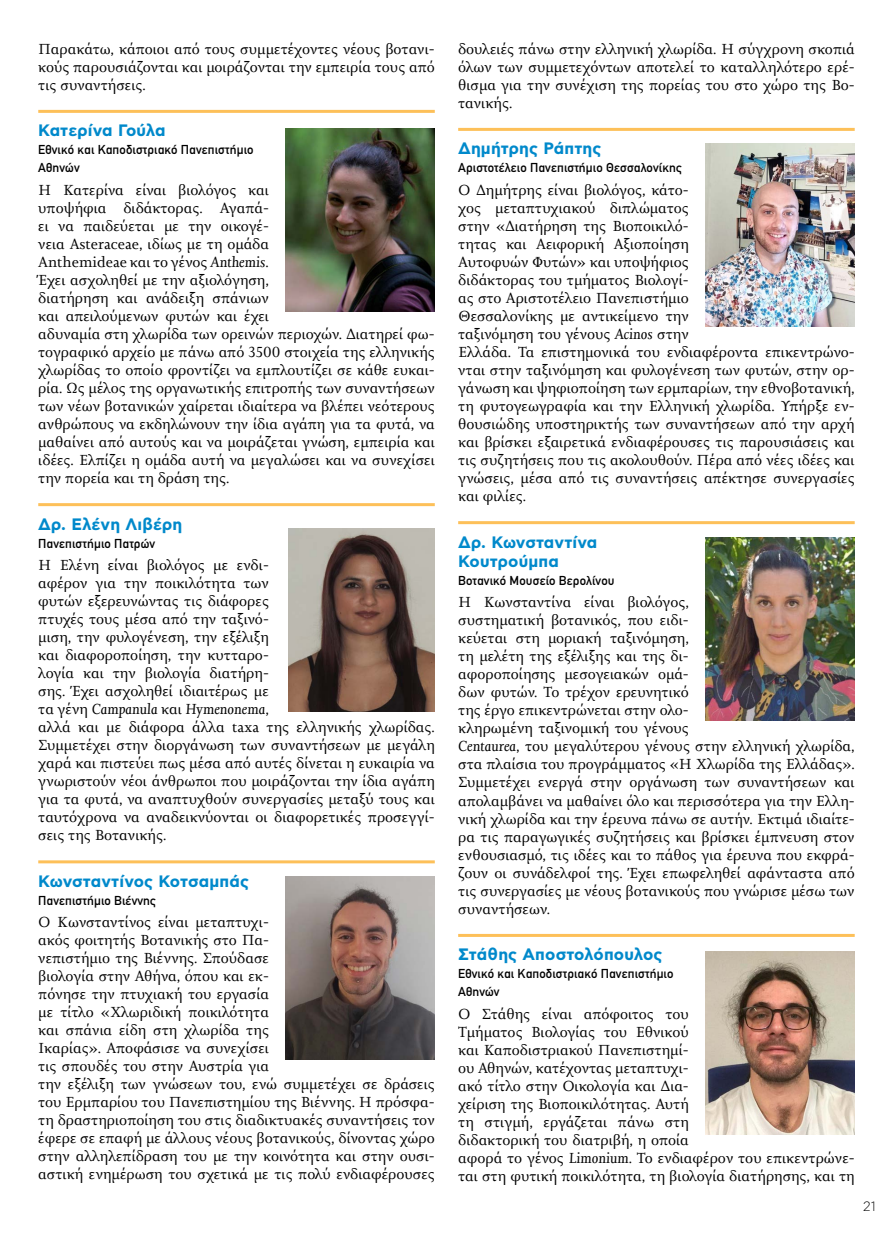
<style>
.page{position:relative;width:893px;height:1234px;background:#fff}
.page>*{position:absolute;margin:0;border:0;box-sizing:border-box;transform-origin:0 0}
.Title_sub_4_name{font:700 16.5px/19.5px "CF Asty Std";letter-spacing:.01em;color:#0089cb}
.EBEnews-Body_text_01_body{font:15px/18px "Joanna Nova";color:#000}
.t1{font:300 13.5px "CF Asty Std";color:#000}
.Title_sub_4_idiotita{font:12.75px/18px "CF Din";letter-spacing:.01em;color:#000}
.s1{font-style:italic}
</style>
<div class="page">
<hr style="left:38px;top:110px;width:397px;height:3px;background:#fdc059">
<hr style="left:38px;top:503px;width:397px;height:3px;background:#fdc059">
<hr style="left:38px;top:860px;width:397px;height:3px;background:#fdc059">
<hr style="left:458px;top:128px;width:397px;height:3px;background:#fdc059">
<hr style="left:458px;top:521px;width:397px;height:3px;background:#fdc059">
<hr style="left:458px;top:933px;width:397px;height:3px;background:#fdc059">
<img style="left:286px;top:128px;width:149px;height:183px">
<img style="left:706px;top:144px;width:149px;height:183px">
<img style="left:706px;top:537px;width:149px;height:183px">
<img style="left:706px;top:951px;width:149px;height:183px">
<img style="left:288px;top:528px;width:147px;height:183px">
<img style="left:286px;top:876px;width:149px;height:183px">
<p class="EBEnews-Body_text_01_body" style="left:38px;top:39px;width:398px;text-align:justify">Παρακάτω, κάποιοι από τους συμμετέχοντες νέους βοτανι&shy;κούς παρουσιάζονται και μοιράζονται την εμπειρία τους από τις συναντήσεις.</p>
<p class="Title_sub_4_name" style="left:38px;top:122px;width:129px">Κατερίνα Γούλα</p>
<p class="Title_sub_4_idiotita" style="left:38px;top:141px;width:217px">Εθνικό και Καποδιστριακό Πανεπιστήμιο<br>Αθηνών</p>
<p class="EBEnews-Body_text_01_body" style="left:38px;top:180px;width:398px">Η Κατερίνα είναι βιολόγος και<br>υποψήφια διδάκτορας. Αγαπά-<br>ει να παιδεύεται με την οικογέ-<br>νεια Asteraceae, ιδίως με τη ομάδα<br>Anthemideae και το γένος <span class="s1">Anthemis</span>.<br>Έχει ασχοληθεί με την αξιολόγηση,<br>διατήρηση και ανάδειξη σπάνιων<br>και απειλούμενων φυτών και έχει<br>αδυναμία στη χλωρίδα των ορεινών περιοχών. Διατηρεί φω&shy;τογραφικό αρχείο με πάνω από 3500 στοιχεία της ελληνικής χλωρίδας το οποίο φροντίζει να εμπλουτίζει σε κάθε ευκαι&shy;ρία. Ως μέλος της οργανωτικής επιτροπής των συναντήσεων των νέων βοτανικών χαίρεται ιδιαίτερα να βλέπει νεότερους ανθρώπους να εκδηλώνουν την ίδια αγάπη για τα φυτά, να μαθαίνει από αυτούς και να μοιράζεται γνώση, εμπειρία και ιδέες. Ελπίζει η ομάδα αυτή να μεγαλώσει και να συνεχίσει την πορεία και τη δράση της.</p>
<p class="Title_sub_4_name" style="left:38px;top:515px;width:146px">Δρ. Ελένη Λιβέρη</p>
<p class="Title_sub_4_idiotita" style="left:38px;top:534px;width:118px">Πανεπιστήμιο Πατρών</p>
<p class="EBEnews-Body_text_01_body" style="left:38px;top:555px;width:398px">Η Ελένη είναι βιολόγος με ενδι-<br>αφέρον για την ποικιλότητα των<br>φυτών εξερευνώντας τις διάφορες<br>πτυχές τους μέσα από την ταξινό-<br>μιση, την φυλογένεση, την εξέλιξη<br>και διαφοροποίηση, την κυτταρο-<br>λογία και την βιολογία διατήρη-<br>σης. Έχει ασχοληθεί ιδιαιτέρως με<br>τα γένη <span class="s1">Campanula</span> και <span class="s1">Hymenonema</span>,<br>αλλά και με διάφορα άλλα taxa της ελληνικής χλωρίδας.<br>Συμμετέχει στην διοργάνωση των συναντήσεων με μεγάλη χαρά και πιστεύει πως μέσα από αυτές δίνεται η ευκαιρία να γνωριστούν νέοι άνθρωποι που μοιράζονται την ίδια αγάπη για τα φυτά, να αναπτυχθούν συνεργασίες μεταξύ τους και ταυτόχρονα να αναδεικνύονται οι διαφορετικές προσεγγί&shy;σεις της Βοτανικής.</p>
<p class="Title_sub_4_name" style="left:38px;top:872px;width:212px">Κωνσταντίνος Κοτσαμπάς</p>
<p class="Title_sub_4_idiotita" style="left:38px;top:891px;width:119px">Πανεπιστήμιο Βιέννης</p>
<p class="EBEnews-Body_text_01_body" style="left:38px;top:912px;width:398px">Ο Κωνσταντίνος είναι μεταπτυχι-<br>ακός φοιτητής Βοτανικής στο Πα-<br>νεπιστήμιο της Βιέννης. Σπούδασε<br>βιολογία στην Αθήνα, όπου και εκ-<br>πόνησε την πτυχιακή του εργασία<br>με τίτλο «Χλωριδική ποικιλότητα<br>και σπάνια είδη στη χλωρίδα της<br>Ικαρίας». Αποφάσισε να συνεχίσει<br>τις σπουδές του στην Αυστρία για<br>την εξέλιξη των γνώσεων του, ενώ συμμετέχει σε δράσεις του Ερμπαρίου του Πανεπιστημίου της Βιέννης. Η πρόσφα&shy;τη δραστηριοποίηση του στις διαδικτυακές συναντήσεις τον έφερε σε επαφή με άλλους νέους βοτανικούς, δίνοντας χώρο στην αλληλεπίδραση του με την κοινότητα και στην ουσι&shy;αστική ενημέρωση του σχετικά με τις πολύ ενδιαφέρουσες</p>
<p class="EBEnews-Body_text_01_body" style="left:458px;top:39px;width:398px;text-align:justify">δουλειές πάνω στην ελληνική χλωρίδα. Η σύγχρονη σκοπιά όλων των συμμετεχόντων αποτελεί το καταλληλότερο ερέ&shy;θισμα για την συνέχιση της πορείας του στο χώρο της Βο&shy;τανικής.</p>
<p class="Title_sub_4_name" style="left:458px;top:140px;width:145px">Δημήτρης Ράπτης</p>
<p class="Title_sub_4_idiotita" style="left:458px;top:159px;width:225px">Αριστοτέλειο Πανεπιστήμιο Θεσσαλονίκης</p>
<p class="EBEnews-Body_text_01_body" style="left:458px;top:180px;width:398px">O Δημήτρης είναι βιολόγος, κάτο-<br>χος μεταπτυχιακού διπλώματος<br>στην «Διατήρηση της Βιοποικιλό-<br>τητας και Αειφορική Αξιοποίηση<br>Αυτοφυών Φυτών» και υποψήφιος<br>διδάκτορας του τμήματος Βιολογί-<br>ας στο Αριστοτέλειο Πανεπιστήμιο<br>Θεσσαλονίκης με αντικείμενο την<br>ταξινόμηση του γένους <span class="s1">Acinos</span> στην<br>Ελλάδα. Τα επιστημονικά του ενδιαφέροντα επικεντρώνο&shy;νται στην ταξινόμηση και φυλογένεση των φυτών, στην ορ&shy;γάνωση και ψηφιοποίηση των ερμπαρίων, την εθνοβοτανική, τη φυτογεωγραφία και την Ελληνική χλωρίδα. Υπήρξε εν&shy;θουσιώδης υποστηρικτής των συναντήσεων από την αρχή και βρίσκει εξαιρετικά ενδιαφέρουσες τις παρουσιάσεις και τις συζητήσεις που τις ακολουθούν. Πέρα από νέες ιδέες και γνώσεις, μέσα από τις συναντήσεις απέκτησε συνεργασίες και φιλίες.</p>
<p class="Title_sub_4_name" style="left:458px;top:533px;width:141px">Δρ. Κωνσταντίνα<br>Κουτρούμπα</p>
<p class="Title_sub_4_idiotita" style="left:458px;top:571px;width:158px">Βοτανικό Μουσείο Βερολίνου</p>
<p class="EBEnews-Body_text_01_body" style="left:458px;top:593px;width:398px">Η Κωνσταντίνα είναι βιολόγος,<br>συστηματική βοτανικός, που ειδι-<br>κεύεται στη μοριακή ταξινόμηση,<br>τη μελέτη της εξέλιξης και της δι-<br>αφοροποίησης μεσογειακών ομά-<br>δων φυτών. Το τρέχον ερευνητικό<br>της έργο επικεντρώνεται στην ολο-<br>κληρωμένη ταξινομική του γένους<br><span class="s1">Centaurea</span>, του μεγαλύτερου γένους στην ελληνική χλωρίδα, στα πλαίσια του προγράμματος «Η Χλωρίδα της Ελλάδας».<br>Συμμετέχει ενεργά στην οργάνωση των συναντήσεων και απολαμβάνει να μαθαίνει όλο και περισσότερα για την Ελλη&shy;νική χλωρίδα και την έρευνα πάνω σε αυτήν. Εκτιμά ιδιαίτε&shy;ρα τις παραγωγικές συζητήσεις και βρίσκει έμπνευση στον ενθουσιασμό, τις ιδέες και το πάθος για έρευνα που εκφρά&shy;ζουν οι συνάδελφοί της. Έχει επωφεληθεί αφάνταστα από τις συνεργασίες με νέους βοτανικούς που γνώρισε μέσω των συναντήσεων.</p>
<p class="Title_sub_4_name" style="left:458px;top:945px;width:206px">Στάθης Αποστολόπουλος</p>
<p class="Title_sub_4_idiotita" style="left:458px;top:964px;width:217px">Εθνικό και Καποδιστριακό Πανεπιστήμιο<br>Αθηνών</p>
<p class="EBEnews-Body_text_01_body" style="left:458px;top:1004px;width:398px">Ο Στάθης είναι απόφοιτος του<br>Τμήματος Βιολογίας του Εθνικού<br>και Καποδιστριακού Πανεπιστημί-<br>ου Αθηνών, κατέχοντας μεταπτυχι-<br>ακό τίτλο στην Οικολογία και Δια-<br>χείριση της Βιοποικιλότητας. Αυτή<br>τη στιγμή, εργάζεται πάνω στη<br>διδακτορική του διατριβή, η οποία<br>αφορά το γένος <span class="s1">Limonium</span>. Το ενδιαφέρον του επικεντρώνε&shy;ται στη φυτική ποικιλότητα, τη βιολογία διατήρησης, και τη</p>
<p class="t1" style="left:863px;top:1198px;width:14px">21</p>
</div>
